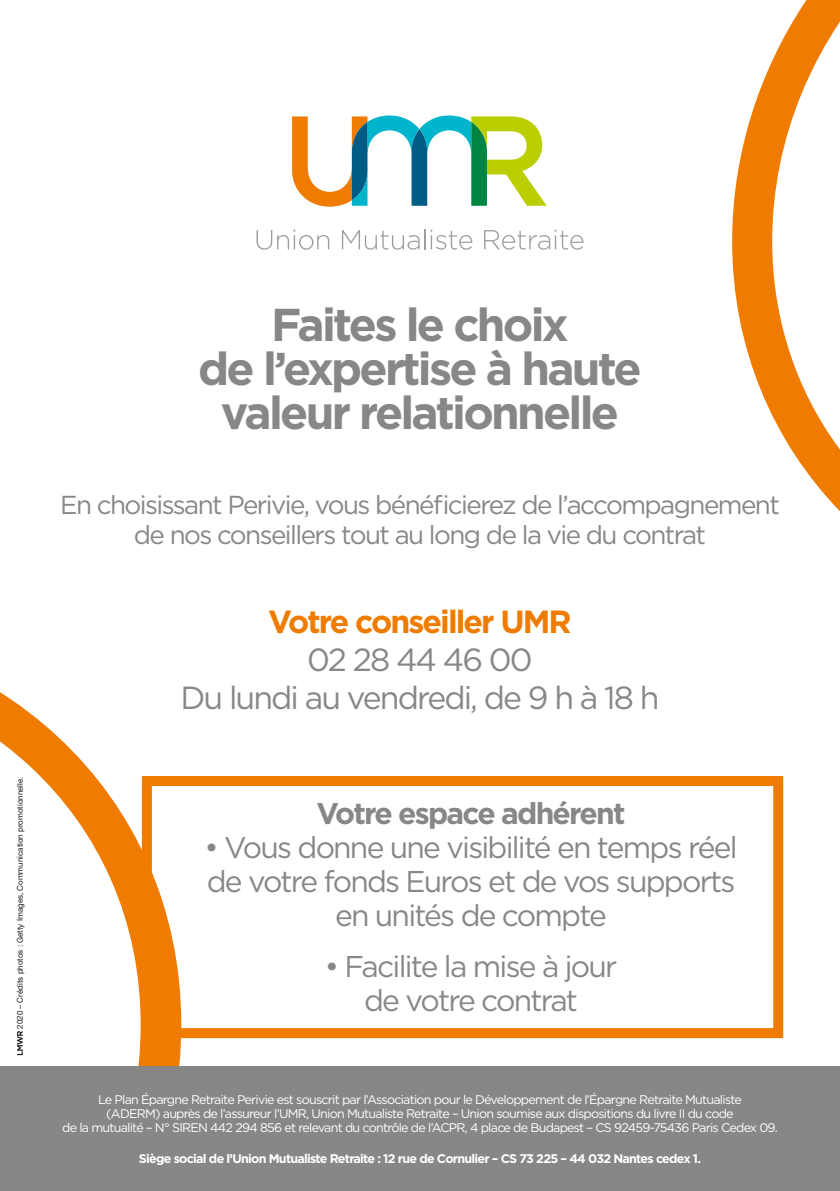
<style>
.page{position:relative;width:840px;height:1191px;background:#fff}
.page>*{position:absolute;margin:0;border:0;box-sizing:border-box;transform-origin:0 0}
.t1{font:700 46px/44px "Gotham";letter-spacing:-.06em;color:#878786;text-align:center}
.t2{font:32px/38px "Gotham";letter-spacing:-.06em;color:#878786;text-align:center}
.t3{font:700 32px "Gotham";letter-spacing:-.06em;color:#ef7c00}
.t4{font:30px/34px "Gotham";letter-spacing:-.06em;color:#878786;text-align:center}
.t5{font:700 30px "Gotham";letter-spacing:-.06em;color:#878786}
.t6{font:26px/30px "Gotham";letter-spacing:-.06em;color:#878786;text-align:center}
.t7{font:12.4px/14px "Gotham";letter-spacing:-.06em;color:#fff;text-align:center}
.t8{font:700 12.4px "Gotham";letter-spacing:-.06em;color:#fff}
.t9{font:8px "Helvetica Neue";color:#1a1a18}
</style>
<div class="page">
<svg style="left:0;top:692px;width:181px;height:374px"></svg>
<svg style="left:17px;top:1031px;width:6px;height:24px"></svg>
<svg style="left:256px;top:230px;width:73px;height:20px"></svg>
<svg style="left:342px;top:229px;width:130px;height:21px"></svg>
<svg style="left:484px;top:230px;width:99px;height:20px"></svg>
<svg style="left:292px;top:115px;width:254px;height:92px"></svg>
<div style="left:142px;top:776px;width:640px;height:262px;border:10px solid #ef7c00"></div>
<div style="left:0;top:1066px;width:839px;height:125px;background:#878786"></div>
<svg style="left:732px;top:0;width:107px;height:511px"></svg>
<p class="t9" style="left:15px;top:1028px;width:254px;rotate:-90deg">2020 – Crédits photos : Getty Images, Communication promotionnelle.</p>
<h1 class="t1" style="left:198px;top:303px;width:444px">Faites le choix<br>de l’expertise à haute valeur relationnelle</h1>
<h3 class="t6" style="left:60px;top:489px;width:720px">En choisissant Perivie, vous bénéficierez de l’accompagnement de nos conseillers tout au long de la vie du contrat</h3>
<h2 class="t3" style="left:268px;top:601px;width:305px">Votre conseiller UMR</h2>
<h2 class="t2" style="left:180px;top:640px;width:480px">02 28 44 46 00<br>Du lundi au vendredi, de 9 h à 18 h</h2>
<h3 class="t5" style="left:316px;top:793px;width:310px">Votre espace adhérent</h3>
<h3 class="t4" style="left:204px;top:829px;width:534px">• Vous donne une visibilité en temps réel de votre fonds Euros et de vos supports en unités de compte</h3>
<h3 class="t4" style="left:324px;top:948px;width:294px">• Facilite la mise à jour de votre contrat</h3>
<p class="t7" style="left:62px;top:1092px;width:716px">Le Plan Épargne Retraite Perivie est souscrit par l’Association pour le Développement de l’Épargne Retraite Mutualiste<br>(ADERM) auprès de l’assureur l’UMR, Union Mutualiste Retraite – Union soumise aux dispositions du livre II du code<br>de la mutualité – N° SIREN 442 294 856 et relevant du contrôle de l’ACPR, 4 place de Budapest – CS 92459-75436 Paris Cedex 09.</p>
<p class="t8" style="left:139px;top:1150px;width:563px">Siège social de l’Union Mutualiste Retraite : 12 rue de Cornulier – CS 73 225 – 44 032 Nantes cedex 1.</p>
</div>
